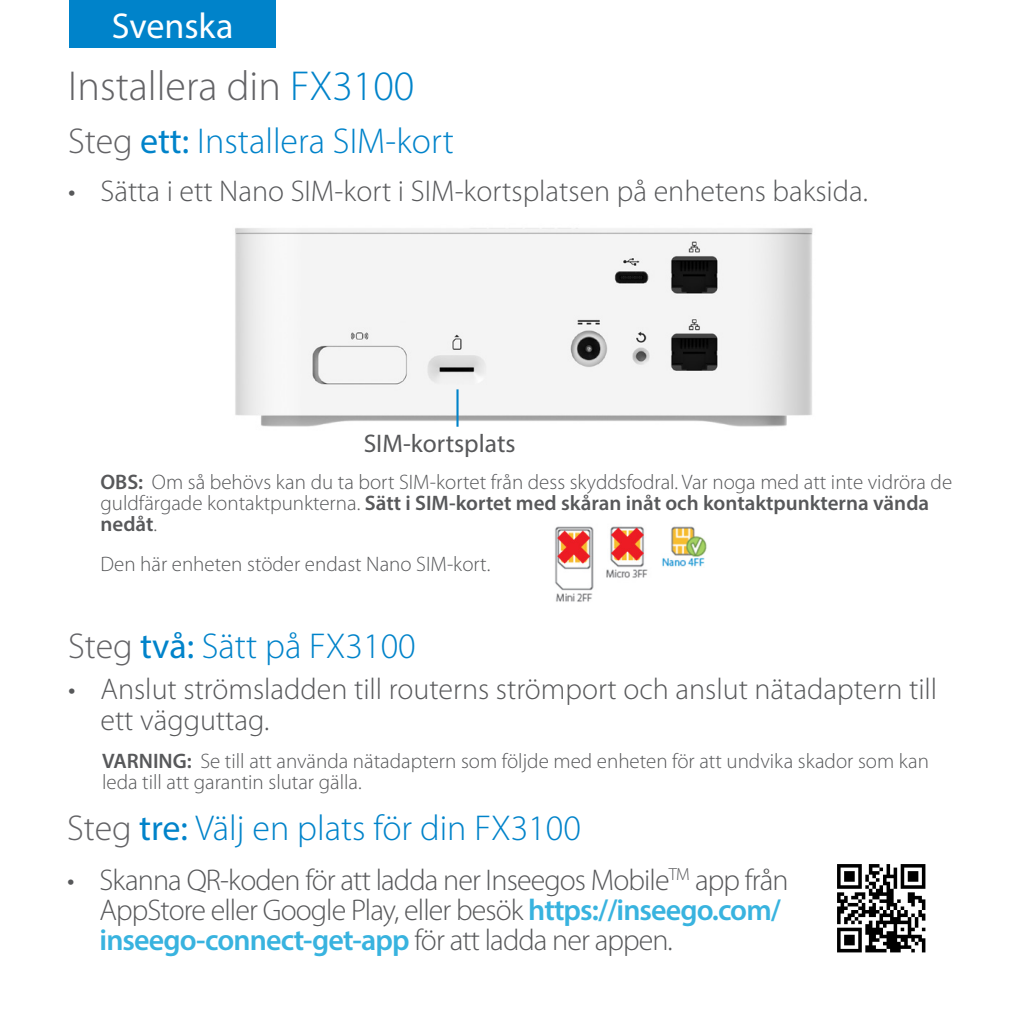
<style>
.page{position:relative;width:1021px;height:1021px;background:#fff}
.page>*{position:absolute;margin:0;border:0;box-sizing:border-box;transform-origin:0 0}
.Subhead_1{font:300 42px "Myriad Pro";color:#636366}
.Subhead_1-2{font:300 36px "Myriad Pro";color:#0083ca}
.t1{font:36px "Myriad Pro";color:#fff}
.t2{font:300 30px/30px "Myriad Pro";letter-spacing:-.03em;color:#57585a}
.t3{font:300 30px/30px "Myriad Pro";color:#57585a}
.Body_Copy_1{font:25.5px "Myriad Pro";color:#57585a}
.Body_Copy_1-2{font:300 21px/21px "Myriad Pro";color:#57585a}
.s1{color:#0083ca}
.s2{color:#636366}
.s3{font-weight:400}
.s4{font-weight:600}
.s5{font-weight:600;color:#38b3df}
</style>
<div class="page">
<div style="left:70px;top:0;width:206px;height:47px;background:#0083ca"></div>
<img style="left:235px;top:228px;width:578px;height:199px">
<img style="left:554px;top:526px;width:153px;height:76px">
<hr style="left:456px;top:389px;width:2px;height:38px;background:#0083ca">
<img style="left:837px;top:864px;width:89px;height:89px">
<h2 class="t1" style="left:112px;top:4px;width:123px">Svenska</h2>
<p class="Subhead_1" style="left:68px;top:62px;width:348px">Installera din <span class="s1">FX3100</span></p>
<p class="Subhead_1-2" style="left:68px;top:121px;width:387px"><span class="s2">Steg</span> <span class="s3">ett:</span> Installera SIM-kort</p>
<p class="t3" style="left:68px;top:176px;width:801px">• Sätta i ett Nano SIM-kort i SIM-kortsplatsen på enhetens baksida.</p>
<p class="Body_Copy_1" style="left:363px;top:428px;width:153px">SIM-kortsplats</p>
<p class="Body_Copy_1-2" style="left:100px;top:471px;width:853px"><span class="s4">OBS:</span> Om så behövs kan du ta bort SIM-kortet från dess skyddsfodral. Var noga med att inte vidröra de guldfärgade kontaktpunkterna. <span class="s4">Sätt i SIM-kortet med skåran inåt och kontaktpunkterna vända nedåt</span>.</p>
<p class="Body_Copy_1-2" style="left:100px;top:554px;width:391px">Den här enheten stöder endast Nano SIM-kort.</p>
<p class="Subhead_1-2" style="left:68px;top:626px;width:349px"><span class="s2">Steg</span> <span class="s3">två:</span> Sätt på FX3100</p>
<p class="t3" style="left:100px;top:675px;width:838px;text-indent:-32px">• Anslut strömsladden till routerns strömport och anslut nätadaptern till ett vägguttag.</p>
<p class="Body_Copy_1-2" style="left:102px;top:750px;width:828px"><span class="s4">VARNING:</span> Se till att använda nätadaptern som följde med enheten för att undvika skador som kan leda till att garantin slutar gälla.</p>
<p class="Subhead_1-2" style="left:67px;top:807px;width:515px"><span class="s2">Steg</span> <span class="s3">tre:</span> Välj en plats för din FX3100</p>
<p class="t2" style="left:100px;top:865px;width:690px;text-indent:-32px">• Skanna QR-koden för att ladda ner Inseegos Mobile<sup>TM</sup> app från<br>AppStore eller Google Play, eller besök <span class="s5">https://inseego.com/ inseego-connect-get-app</span> för att ladda ner appen.</p>
</div>
